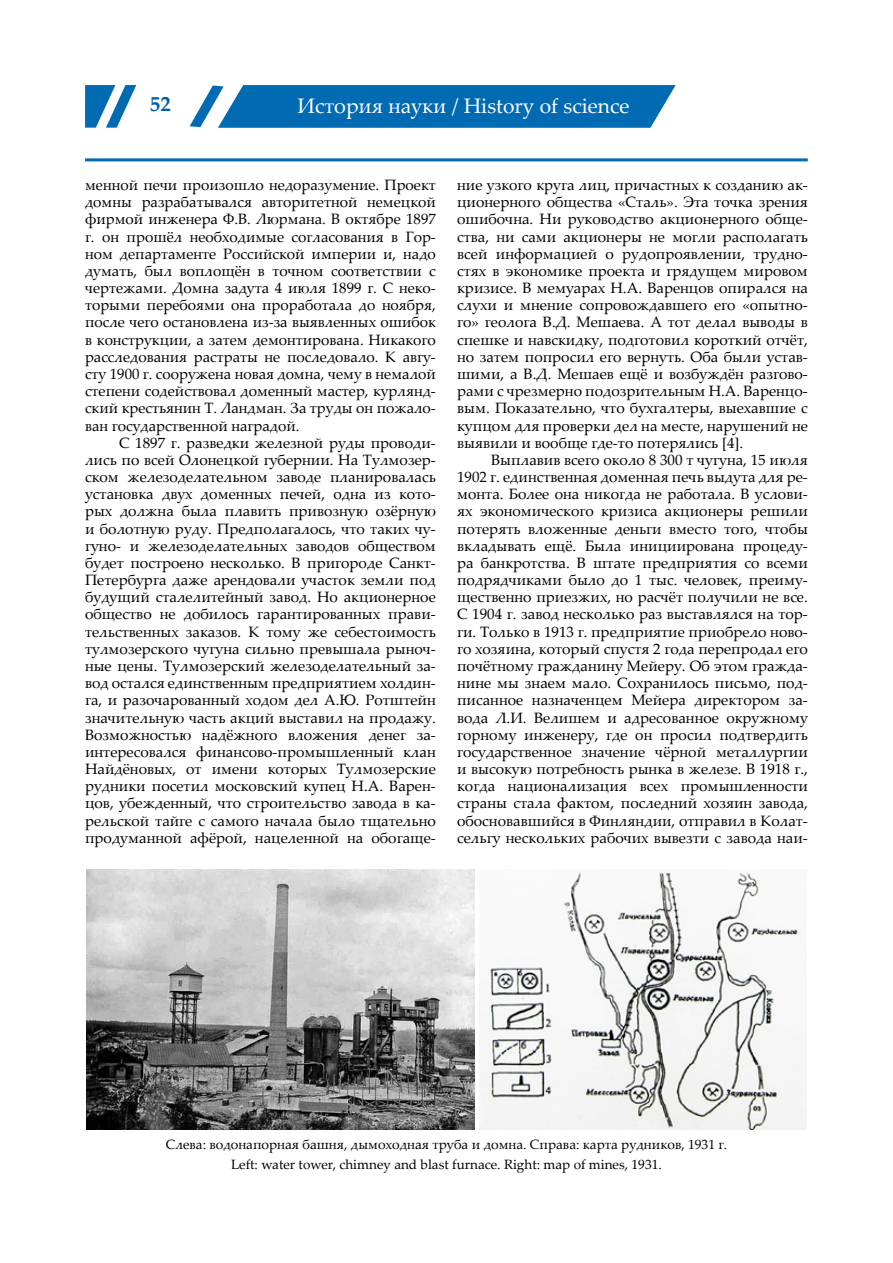
<style>
.page{position:relative;width:893px;height:1263px;background:#fff}
.page>*{position:absolute;margin:0;border:0;box-sizing:border-box;transform-origin:0 0}
.t1{font:21px "Palatino Linotype";color:#fff}
.t2{font:700 21px "Palatino Linotype";color:#005ea8}
.t3{font:15px/17.2px "Palatino Linotype";color:#000;text-align:justify}
.t4{font:13.5px/20.4px "Palatino Linotype";color:#000;text-align:center}
</style>
<div class="page">
<svg style="left:190px;top:85px;width:486px;height:43px;background:#1777ba"></svg>
<svg style="left:85px;top:85px;width:51px;height:43px"></svg>
<hr style="left:85px;top:158px;width:723px;height:3px;background:#006ab3">
<img style="left:87px;top:870px;width:388px;height:259px">
<img style="left:480px;top:872px;width:326px;height:257px">
<h1 class="t2" style="left:150px;top:89px;width:22px">52</h1>
<h1 class="t1" style="left:297px;top:91px;width:333px">История науки / History of science</h1>
<p class="t3" style="left:85px;top:176px;width:352px">менной печи произошло недоразумение. Проект домны разрабатывался авторитетной немецкой фирмой инженера Ф.В. Люрмана. В октябре 1897 г. он прошёл необходимые согласования в Гор&shy;ном департаменте Российской империи и, надо думать, был воплощён в точном соответствии с чертежами. Домна задута 4 июля 1899 г. С неко&shy;торыми перебоями она проработала до ноября, после чего остановлена из-за выявленных ошибок в конструкции, а затем демонтирована. Никакого расследования растраты не последовало. К авгу&shy;сту 1900 г. сооружена новая домна, чему в немалой степени содействовал доменный мастер, курлянд&shy;ский крестьянин Т. Ландман. За труды он пожало&shy;ван государственной наградой.</p>
<p class="t3" style="left:85px;top:433px;width:352px;text-indent:34px">С 1897 г. разведки железной руды проводи&shy;лись по всей Олонецкой губернии. На Тулмозер&shy;ском железоделательном заводе планировалась установка двух доменных печей, одна из кото&shy;рых должна была плавить привозную озёрную и болотную руду. Предполагалось, что таких чу&shy;гуно- и железоделательных заводов обществом будет построено несколько. В пригороде Санкт-Петербурга даже арендовали участок земли под будущий сталелитейный завод. Но акционерное общество не добилось гарантированных прави&shy;тельственных заказов. К тому же себестоимость тулмозерского чугуна сильно превышала рыноч&shy;ные цены. Тулмозерский железоделательный за&shy;вод остался единственным предприятием холдин&shy;га, и разочарованный ходом дел А.Ю. Ротштейн значительную часть акций выставил на продажу.<br>Возможностью надёжного вложения денег за&shy;интересовался финансово-промышленный клан Найдёновых, от имени которых Тулмозерские рудники посетил московский купец Н.А. Варен&shy;цов, убежденный, что строительство завода в ка&shy;рельской тайге с самого начала было тщательно продуманной афёрой, нацеленной на обогаще-</p>
<p class="t3" style="left:457px;top:176px;width:352px">ние узкого круга лиц, причастных к созданию ак&shy;ционерного общества «Сталь». Эта точка зрения ошибочна. Ни руководство акционерного обще&shy;ства, ни сами акционеры не могли располагать всей информацией о рудопроявлении, трудно&shy;стях в экономике проекта и грядущем мировом кризисе. В мемуарах Н.А. Варенцов опирался на слухи и мнение сопровождавшего его «опытно&shy;го» геолога В.Д. Мешаева. А тот делал выводы в спешке и навскидку, подготовил короткий отчёт, но затем попросил его вернуть. Оба были устав&shy;шими, а В.Д. Мешаев ещё и возбуждён разгово&shy;рами с чрезмерно подозрительным Н.А. Варенцо&shy;вым. Показательно, что бухгалтеры, выехавшие с купцом для проверки дел на месте, нарушений не выявили и вообще где-то потерялись [4].</p>
<p class="t3" style="left:457px;top:451px;width:352px;text-indent:34px">Выплавив всего около 8 300 т чугуна, 15 июля 1902 г. единственная доменная печь выдута для ре&shy;монта. Более она никогда не работала. В услови&shy;ях экономического кризиса акционеры решили потерять вложенные деньги вместо того, чтобы вкладывать ещё. Была инициирована процеду&shy;ра банкротства. В штате предприятия со всеми подрядчиками было до 1 тыс. человек, преиму&shy;щественно приезжих, но расчёт получили не все.<br>С 1904 г. завод несколько раз выставлялся на тор&shy;ги. Только в 1913 г. предприятие приобрело ново&shy;го хозяина, который спустя 2 года перепродал его почётному гражданину Мейеру. Об этом гражда&shy;нине мы знаем мало. Сохранилось письмо, под&shy;писанное назначенцем Мейера директором за&shy;вода Л.И. Велишем и адресованное окружному горному инженеру, где он просил подтвердить государственное значение чёрной металлургии и высокую потребность рынка в железе. В 1918 г., когда национализация всех промышленности страны стала фактом, последний хозяин завода, обосновавшийся в Финляндии, отправил в Колат&shy;сельгу нескольких рабочих вывезти с завода наи-</p>
<p class="t4" style="left:166px;top:1133px;width:563px">Слева: водонапорная башня, дымоходная труба и домна. Справа: карта рудников, 1931 г.<br>Left: water tower, chimney and blast furnace. Right: map of mines, 1931.</p>
</div>
